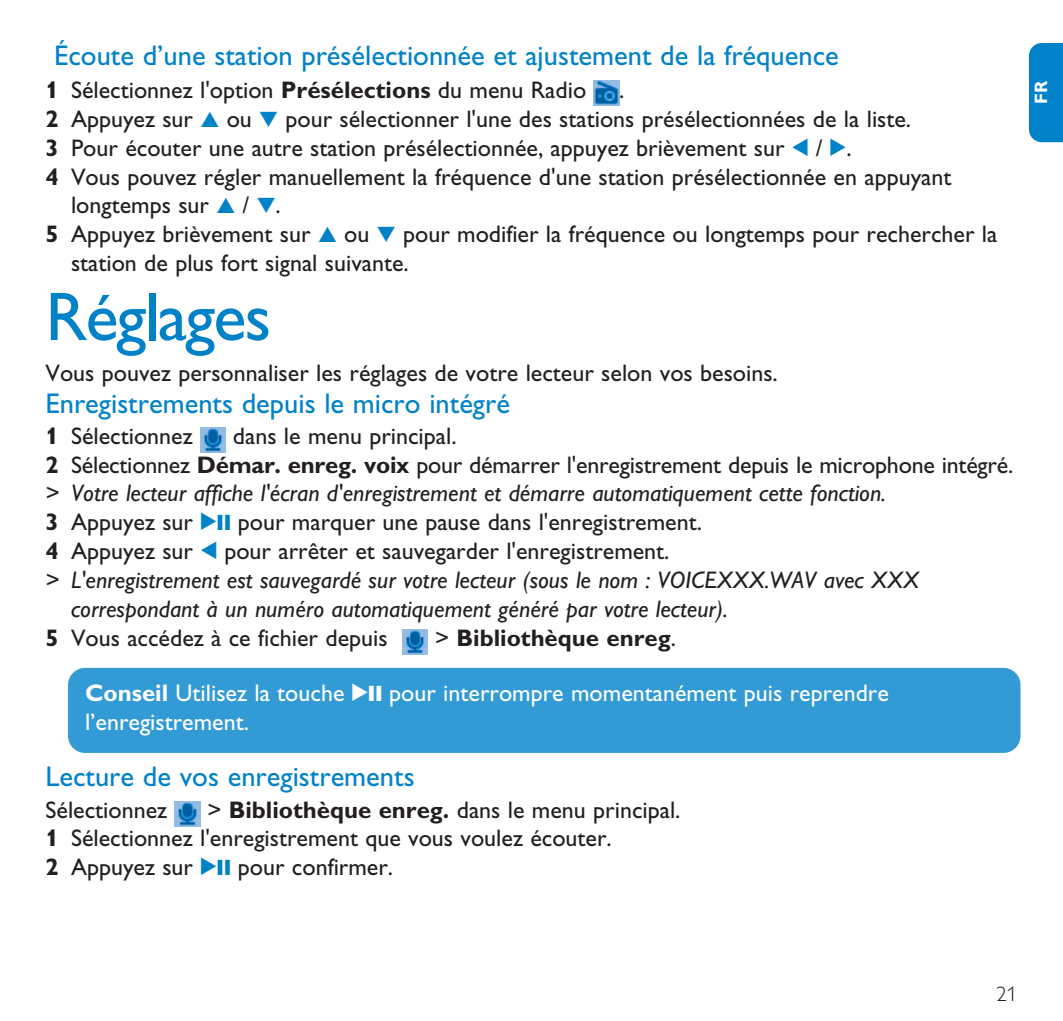
<style>
.page{position:relative;width:1063px;height:1021px;background:#fff}
.page>*{position:absolute;margin:0;border:0;box-sizing:border-box;transform-origin:0 0}
.t1{font:69px "Gill Alt One";letter-spacing:-.025em;color:#0082c8}
.t2{font:28.5px "Gill Alt One";color:#0082c8}
.t3{font:24px/28.8px "Gill Alt One";color:#231f20}
.t4{font:italic 24px "Gill Alt One";color:#231f20}
.t5{font:24px/28.8px "Gill Alt One";color:#fff}
.t6{font:700 24px "Gill Alt One";color:#231f20}
.t7{font:300 21px "Gill Alt One";color:#231f20}
.t8{font:700 18px "Gill Alt One";color:#fff}
.s1{font-weight:700}
.s2{font-family:"Audio Four 4";color:#0082c8}
.s3{font-weight:400}
.s4{font-family:"Audio Four 4"}
</style>
<div class="page">
<div style="left:1029px;top:43px;width:34px;height:99px;background:#0082c8"></div>
<div style="left:68px;top:668px;width:952px;height:85px;background:#329bd5;border-radius:17px"></div>
<img style="left:402px;top:629px;width:26px;height:25px">
<img style="left:200px;top:427px;width:26px;height:26px">
<img style="left:594px;top:80px;width:25px;height:26px">
<img style="left:175px;top:801px;width:25px;height:25px">
<p class="t2" style="left:54px;top:46px;width:786px">Écoute d’une station présélectionnée et ajustement de la fréquence</p>
<p class="t3" style="left:46px;top:78px;width:542px"><span class="s1">1</span> Sélectionnez l'option <span class="s1">Présélections</span> du menu Radio</p>
<p class="t3" style="left:619px;top:78px;width:7px">.</p>
<p class="t3" style="left:46px;top:107px;width:867px"><span class="s1">2</span> Appuyez sur <span class="s2">3</span> ou <span class="s2">4</span> pour sélectionner l'une des stations présélectionnées de la liste.</p>
<p class="t3" style="left:46px;top:136px;width:808px"><span class="s1">3</span> Pour écouter une autre station présélectionnée, appuyez brièvement sur <span class="s2">1</span> / <span class="s2">2</span>.</p>
<p class="t3" style="left:46px;top:165px;width:907px"><span class="s1">4</span> Vous pouvez régler manuellement la fréquence d'une station présélectionnée en appuyant</p>
<p class="t3" style="left:71px;top:193px;width:211px">longtemps sur <span class="s2">3</span> / <span class="s2">4</span>.</p>
<p class="t3" style="left:46px;top:222px;width:953px"><span class="s1">5</span> Appuyez brièvement sur <span class="s2">3</span> ou <span class="s2">4</span> pour modifier la fréquence ou longtemps pour rechercher la</p>
<p class="t3" style="left:71px;top:251px;width:339px">station de plus fort signal suivante.</p>
<h1 class="t1" style="left:46px;top:292px;width:227px">Réglages</h1>
<p class="t3" style="left:46px;top:361px;width:734px">Vous pouvez personnaliser les réglages de votre lecteur selon vos besoins.</p>
<p class="t2" style="left:46px;top:393px;width:466px">Enregistrements depuis le micro intégré</p>
<p class="t3" style="left:46px;top:424px;width:149px"><span class="s1">1</span> Sélectionnez</p>
<p class="t3" style="left:233px;top:424px;width:225px">dans le menu principal.</p>
<p class="t3" style="left:46px;top:453px;width:969px"><span class="s1">2</span> Sélectionnez <span class="s1">Démar. enreg. voix</span> pour démarrer l'enregistrement depuis le microphone intégré.</p>
<p class="t4" style="left:46px;top:485px;width:842px">&gt; Votre lecteur affiche l'écran d'enregistrement et démarre automatiquement cette fonction.</p>
<p class="t3" style="left:46px;top:510px;width:658px"><span class="s1">3</span> Appuyez sur <span class="s2">2;</span> pour marquer une pause dans l'enregistrement.</p>
<p class="t3" style="left:46px;top:539px;width:626px"><span class="s1">4</span> Appuyez sur <span class="s2">1</span> pour arrêter et sauvegarder l'enregistrement.</p>
<p class="t4" style="left:46px;top:571px;width:875px">&gt; L'enregistrement est sauvegardé sur votre lecteur (sous le nom : VOICEXXX.WAV avec XXX</p>
<p class="t4" style="left:71px;top:600px;width:658px">correspondant à un numéro automatiquement généré par votre lecteur).</p>
<p class="t3" style="left:46px;top:625px;width:344px"><span class="s1">5</span> Vous accédez à ce fichier depuis</p>
<p class="t6" style="left:435px;top:629px;width:242px"><span class="s3">&gt;</span> Bibliothèque enreg<span class="s3">.</span></p>
<p class="t5" style="left:85px;top:681px;width:805px"><span class="s1">Conseil</span> Utilisez la touche <span class="s4">2;</span> pour interrompre momentanément puis reprendre l’enregistrement.</p>
<p class="t2" style="left:46px;top:766px;width:371px">Lecture de vos enregistrements</p>
<p class="t3" style="left:46px;top:797px;width:123px">Sélectionnez</p>
<p class="t3" style="left:46px;top:797px;width:637px;text-indent:162px">&gt; <span class="s1">Bibliothèque enreg.</span> dans le menu principal.<br><span class="s1">1</span> Sélectionnez l'enregistrement que vous voulez écouter.<br><span class="s1">2</span> Appuyez sur <span class="s2">2;</span> pour confirmer.</p>
<p class="t8" style="left:1035px;top:104px;width:25px;rotate:-90deg">FR</p>
<p class="t7" style="left:996px;top:986px;width:22px">21</p>
</div>
